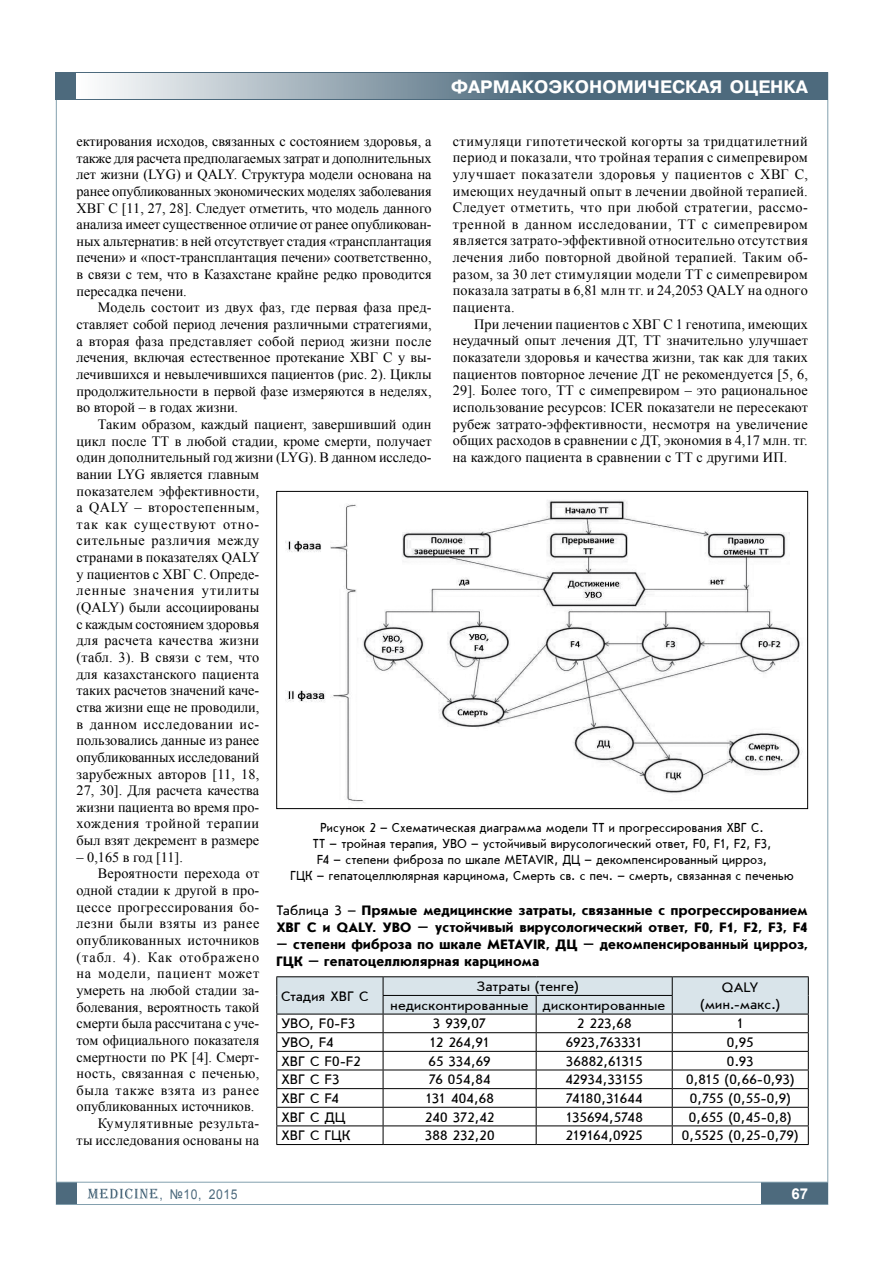
<style>
.page{position:relative;width:893px;height:1263px;background:#fff}
.page>*{position:absolute;margin:0;border:0;box-sizing:border-box;transform-origin:0 0}
.t1{font:700 18px "Pragmatica C";color:#fff}
.t2{font:700 15px "Arial";color:#fff}
.t3{font:14.25px/16.6px "Times New Roman";color:#000;text-align:justify}
.t4{font:14.25px "Journal Sans";letter-spacing:.005em;color:#000}
.t5{font:700 14.25px/17.1px "Journal Sans";letter-spacing:.015em;color:#000}
.t6{font:14.25px "Times New Roman";letter-spacing:.02em;color:#000}
.t7{font:14.25px "Journal Sans";letter-spacing:-.015em;color:#000}
.t8{font:14.25px "Times New Roman";letter-spacing:.025em;color:#000}
.t9{font:14.25px "Times New Roman";letter-spacing:.065em;color:#000}
.t10{font:14.25px "Journal Sans";letter-spacing:-.04em;color:#000}
.t11{font:14.25px "Times New Roman";letter-spacing:.04em;color:#000}
.t12{font:14.25px "Times New Roman";letter-spacing:.055em;color:#000}
.t13{font:14.25px "Times New Roman";letter-spacing:.05em;color:#000}
.t14{font:14.25px "Times New Roman";letter-spacing:.035em;color:#000}
.t15{font:14.25px "Journal Sans";letter-spacing:-.035em;color:#000}
.t16{font:13.5px/15.8px "Journal Sans";letter-spacing:.015em;color:#000;text-align:center;scale:.9 1}
.t17{font:13.5px "Arial";letter-spacing:.05em;color:#4d6a7d;scale:.9 1}
.s1{font-weight:400}
</style>
<div class="page">
<div style="left:761px;top:1182px;width:67px;height:22px;background:#4d6a7d"></div>
<div style="left:56px;top:1182px;width:21px;height:22px;background:#4d6a7d"></div>
<svg style="left:87px;top:1188px;width:72px;height:11px"></svg>
<hr style="left:56px;top:1182px;width:772px;height:1px;background:#83a0ae">
<div style="left:56px;top:72px;width:772px;height:28px;background:#4d6a7d"></div>
<div style="left:77px;top:73px;width:463px;height:26px;background:linear-gradient(to right,#fff,#4b687b)"></div>
<img style="left:285px;top:500px;width:518px;height:303px">
<div style="left:276px;top:491px;width:532px;height:318px;border:1px solid #000"></div>
<hr style="left:276px;top:976px;width:107px;height:1px;background:#000">
<hr style="left:383px;top:976px;width:153px;height:1px;background:#000">
<hr style="left:536px;top:976px;width:136px;height:1px;background:#000">
<hr style="left:672px;top:976px;width:137px;height:1px;background:#000">
<svg style="left:276px;top:977px;width:533px;height:167px"></svg>
<hr style="left:276px;top:1144px;width:107px;height:1px;background:#000">
<hr style="left:383px;top:1144px;width:153px;height:1px;background:#000">
<hr style="left:536px;top:1144px;width:136px;height:1px;background:#000">
<hr style="left:672px;top:1144px;width:137px;height:1px;background:#000">
<p class="t1" style="left:451px;top:77px;width:358px">фармакоэкономическая оценка</p>
<p class="t3" style="left:453px;top:132px;width:357px">стимуляци гипотетической когорты за тридцатилетний период и показали, что тройная терапия с симепревиром улучшает показатели здоровья у пациентов с ХВГ С, имеющих неудачный опыт в лечении двойной терапией.<br>Следует отметить, что при любой стратегии, рассмо&shy;тренной в данном исследовании, ТТ с симепревиром является затрато-эффективной относительно отсутствия лечения либо повторной двойной терапией. Таким об&shy;разом, за 30 лет стимуляции модели ТТ с симепревиром показала затраты в 6,81 млн тг. и 24,2053 QALY на одного пациента.</p>
<p class="t3" style="left:453px;top:315px;width:357px;text-indent:21px">При лечении пациентов с ХВГ С 1 генотипа, имеющих неудачный опыт лечения ДТ, ТТ значительно улучшает показатели здоровья и качества жизни, так как для таких пациентов повторное лечение ДТ не рекомендуется [5, 6, 29]. Более того, ТТ с симепревиром – это рациональное использование ресурсов: ICER показатели не пересекают рубеж затрато-эффективности, несмотря на увеличение общих расходов в сравнении с ДТ, экономия в 4,17 млн. тг. на каждого пациента в сравнении с ТТ с другими ИП.</p>
<p class="t3" style="left:77px;top:133px;width:357px">ектирования исходов, связанных с состоянием здоровья, а также для расчета предполагаемых затрат и дополнительных лет жизни (LYG) и QALY. Структура модели основана на ранее опубликованных экономических моделях заболевания ХВГ С [11, 27, 28]. Следует отметить, что модель данного анализа имеет существенное отличие от ранее опубликован&shy;ных альтернатив: в ней отсутствует стадия «трансплантация печени» и «пост-трансплантация печени» соответственно, в связи с тем, что в Казахстане крайне редко проводится пересадка печени.</p>
<p class="t3" style="left:77px;top:299px;width:357px;text-indent:21px">Модель состоит из двух фаз, где первая фаза пред&shy;ставляет собой период лечения различными стратегиями, а вторая фаза представляет собой период жизни после лечения, включая естественное протекание ХВГ С у вы&shy;лечившихся и невылечившихся пациентов (рис. 2). Циклы продолжительности в первой фазе измеряются в неделях, во второй – в годах жизни.</p>
<p class="t3" style="left:77px;top:416px;width:357px;text-align:left;text-indent:21px">Таким образом, каждый пациент, завершивший один цикл после ТТ в любой стадии, кроме смерти, получает один дополнительный год жизни (LYG). В данном исследо&shy;вании LYG является главным<br>показателем эффективности,<br>а QALY – второстепенным,<br>так как существуют отно-<br>сительные различия между<br>странами в показателях QALY<br>у пациентов с ХВГ С. Опреде-<br>ленные значения утилиты<br>(QALY) были ассоциированы<br>с каждым состоянием здоровья<br>для расчета качества жизни<br>(табл. 3). В связи с тем, что<br>для казахстанского пациента<br>таких расчетов значений каче-<br>ства жизни еще не проводили,<br>в данном исследовании ис-<br>пользовались данные из ранее<br>опубликованных исследований<br>зарубежных авторов [11, 18,<br>27, 30]. Для расчета качества<br>жизни пациента во время про-<br>хождения тройной терапии<br>был взят декремент в размере</p>
<p class="t3" style="left:77px;top:848px;width:108px">– 0,165 в год [11].</p>
<p class="t6" style="left:98px;top:864px;width:163px">Вероятности перехода от</p>
<p class="t3" style="left:77px;top:882px;width:184px">одной стадии к другой в про-</p>
<p class="t8" style="left:77px;top:897px;width:184px">цессе прогрессирования бо-</p>
<p class="t11" style="left:77px;top:914px;width:184px">лезни были взяты из ранее</p>
<p class="t6" style="left:77px;top:931px;width:184px">опубликованных источников</p>
<p class="t9" style="left:77px;top:947px;width:184px">(табл. 4). Как отображено</p>
<p class="t12" style="left:77px;top:964px;width:184px">на модели, пациент может</p>
<p class="t3" style="left:77px;top:981px;width:184px">умереть на любой стадии за-</p>
<p class="t3" style="left:77px;top:998px;width:184px">болевания, вероятность такой</p>
<p class="t3" style="left:77px;top:1015px;width:184px">смерти была рассчитана с уче-</p>
<p class="t3" style="left:77px;top:1031px;width:184px">том официального показателя</p>
<p class="t3" style="left:77px;top:1048px;width:184px">смертности по РК [4]. Смерт-</p>
<p class="t6" style="left:77px;top:1064px;width:184px">ность, связанная с печенью,</p>
<p class="t13" style="left:77px;top:1080px;width:184px">была также взята из ранее</p>
<p class="t3" style="left:77px;top:1098px;width:179px">опубликованных источников.</p>
<p class="t14" style="left:98px;top:1114px;width:163px">Кумулятивные результа-</p>
<p class="t3" style="left:77px;top:1131px;width:184px">ты исследования основаны на</p>
<p class="t16" style="left:291px;top:820px;width:561px">Рисунок 2 – Схематическая диаграмма модели ТТ и прогрессирования ХВГ С.<br>ТТ – тройная терапия, УВО – устойчивый вирусологический ответ, F0, F1, F2, F3,<br>F4 – степени фиброза по шкале METAVIR, ДЦ – декомпенсированный цирроз,<br>ГЦК – гепатоцеллюлярная карцинома, Смерть св. с печ. – смерть, связанная с печенью</p>
<p class="t5" style="left:276px;top:902px;width:533px"><span class="s1">Таблица 3 –</span> Прямые медицинские затраты, связанные с прогрессированием<br>ХВГ С и QALY. УВО – устойчивый вирусологический ответ, F0, F1, F2, F3, F4</p>
<p class="t5" style="left:276px;top:936px;width:533px">– степени фиброза по шкале METAVIR, ДЦ – декомпенсированный цирроз,<br>ГЦК – гепатоцеллюлярная карцинома</p>
<p class="t4" style="left:281px;top:989px;width:89px">Стадия ХВГ С</p>
<p class="t4" style="left:476px;top:979px;width:104px">Затраты (тенге)</p>
<p class="t4" style="left:722px;top:980px;width:38px">QALY</p>
<p class="t4" style="left:391px;top:998px;width:276px">недисконтированные дисконтированные</p>
<p class="t4" style="left:700px;top:997px;width:82px">(мин.-макс.)</p>
<p class="t4" style="left:281px;top:1017px;width:76px">УВО, F0-F3</p>
<p class="t4" style="left:433px;top:1017px;width:55px">3 939,07</p>
<p class="t4" style="left:577px;top:1017px;width:56px">2 223,68</p>
<p class="t4" style="left:736px;top:1017px;width:9px">1</p>
<p class="t4" style="left:281px;top:1035px;width:54px">УВО, F4</p>
<p class="t4" style="left:429px;top:1035px;width:62px">12 264,91</p>
<p class="t7" style="left:566px;top:1035px;width:78px">6923,763331</p>
<p class="t4" style="left:727px;top:1035px;width:28px">0,95</p>
<p class="t4" style="left:281px;top:1054px;width:81px">ХВГ С F0-F2</p>
<p class="t4" style="left:429px;top:1054px;width:63px">65 334,69</p>
<p class="t10" style="left:566px;top:1054px;width:78px">36882,61315</p>
<p class="t4" style="left:727px;top:1054px;width:28px">0.93</p>
<p class="t4" style="left:281px;top:1072px;width:60px">ХВГ С F3</p>
<p class="t4" style="left:429px;top:1072px;width:63px">76 054,84</p>
<p class="t7" style="left:565px;top:1072px;width:79px">42934,33155</p>
<p class="t4" style="left:686px;top:1072px;width:110px">0,815 (0,66-0,93)</p>
<p class="t4" style="left:281px;top:1091px;width:60px">ХВГ С F4</p>
<p class="t4" style="left:425px;top:1091px;width:70px">131 404,68</p>
<p class="t10" style="left:566px;top:1091px;width:78px">74180,31644</p>
<p class="t4" style="left:690px;top:1091px;width:103px">0,755 (0,55-0,9)</p>
<p class="t4" style="left:281px;top:1110px;width:66px">ХВГ С ДЦ</p>
<p class="t4" style="left:425px;top:1110px;width:71px">240 372,42</p>
<p class="t7" style="left:566px;top:1110px;width:79px">135694,5748</p>
<p class="t4" style="left:689px;top:1110px;width:104px">0,655 (0,45-0,8)</p>
<p class="t4" style="left:281px;top:1128px;width:71px">ХВГ С ГЦК</p>
<p class="t4" style="left:425px;top:1128px;width:71px">388 232,20</p>
<p class="t15" style="left:566px;top:1128px;width:79px">219164,0925</p>
<p class="t4" style="left:682px;top:1128px;width:118px">0,5525 (0,25-0,79)</p>
<p class="t17" style="left:159px;top:1185px;width:88px">, №10, 2015</p>
<p class="t2" style="left:791px;top:1183px;width:18px">67</p>
</div>
